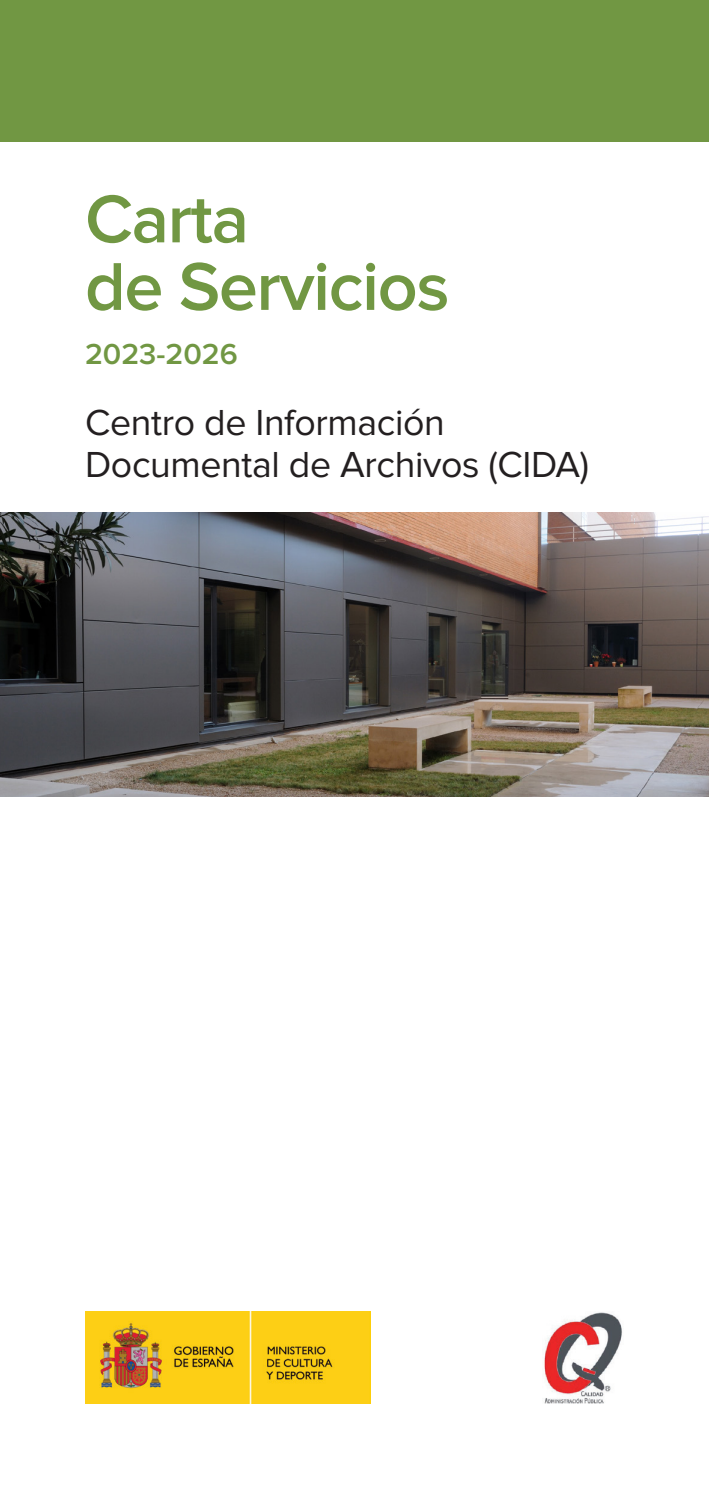
<style>
.page{position:relative;width:709px;height:1489px;background:#fff}
.page>*{position:absolute;margin:0;border:0;box-sizing:border-box;transform-origin:0 0}
._01_Carta_Servicios{font:600 70px/67.5px "Proxima Nova";letter-spacing:-.02em;color:#719743}
._03_Título_Carta{font:37.5px/42.5px "Proxima Nova";letter-spacing:-.01em;color:#231f20}
._02_Fecha{font:600 30px "Proxima Nova";color:#719743}
</style>
<div class="page">
<div style="left:0;top:0;width:709px;height:142px;background:#719743"></div>
<img style="left:85px;top:1311px;width:285px;height:92px">
<img style="left:544px;top:1312px;width:78px;height:91px">
<img style="left:0;top:513px;width:709px;height:283px">
<p class="_01_Carta_Servicios" style="left:85px;top:188px;width:366px">Carta<br>de Servicios</p>
<p class="_02_Fecha" style="left:85px;top:340px;width:154px">2023-2026</p>
<p class="_03_Título_Carta" style="left:85px;top:402px;width:505px">Centro de Información<br>Documental de Archivos (CIDA)</p>
</div>
